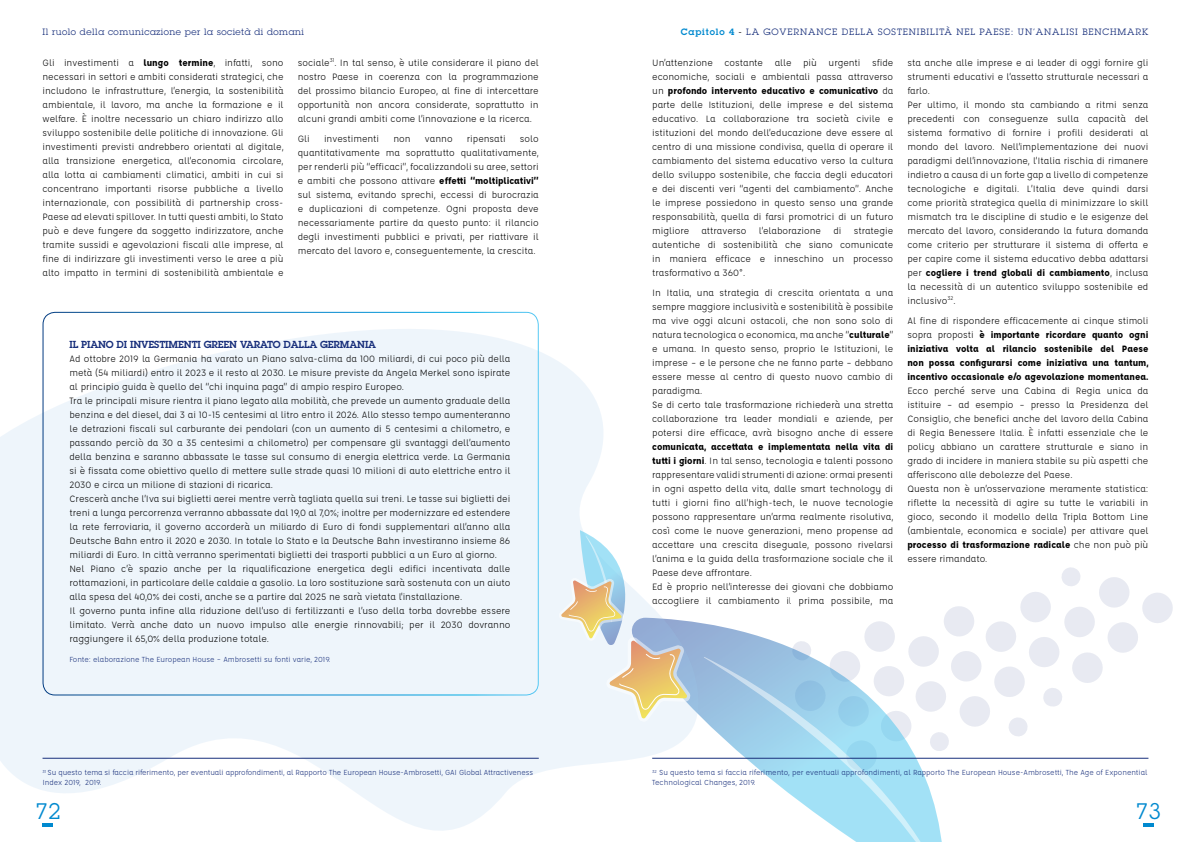
<style>
.page{position:relative;width:1191px;height:842px;background:#fff}
.page>*{position:absolute;margin:0;border:0;box-sizing:border-box;transform-origin:0 0}
.t1{font:22px "Lubalin Graph Std";color:#0089cf}
.t2{font:10px/14px "Affogato";color:#000}
.t3{font:700 10px/14px "Affogato";color:#000;text-align:justify}
.t4{font:600 10px "Lubalin Graph Std";letter-spacing:-.01em;color:#182f7b}
.t5{font:9px "Lubalin Graph Std";letter-spacing:.1em;color:#182f7b}
.t6{font:9px "Lubalin Graph Std";letter-spacing:.06em;color:#182f7b}
.t7{font:8px/10px "Affogato";color:#182f7b}
.s1{font-weight:600;color:#0089cf}
.s2{color:#000}
.s3{font-weight:700}
.s4{font-weight:400}
</style>
<div class="page">
<svg style="left:0;top:322px;width:628px;height:509px;fill:#eef5fb"></svg>
<svg style="left:628px;top:630px;width:162px;height:130px"></svg>
<svg style="left:703px;top:657px;width:87px;height:137px"></svg>
<svg style="left:557px;top:530px;width:180px;height:208px"></svg>
<svg style="left:43px;top:823px;width:10px;height:3px"></svg>
<svg style="left:790px;top:567px;width:383px;height:275px"></svg>
<hr style="left:43px;top:758px;width:496px;height:1px;background:#182f7b">
<hr style="left:652px;top:758px;width:496px;height:1px;background:#182f7b">
<p class="t5" style="left:681px;top:26px;width:469px"><span class="s1">Capitolo 4</span> <span class="s2">-</span> LA GOVERNANCE DELLA SOSTENIBILITÀ NEL PAESE: UN’ANALISI BENCHMARK</p>
<p class="t6" style="left:43px;top:26px;width:263px">Il ruolo della comunicazione per la società di domani</p>
<p class="t2" style="left:43px;top:55px;width:242px;text-align:justify">Gli investimenti a <span class="s3">lungo termine</span>, infatti, sono necessari in settori e ambiti considerati strategici, che includono le infrastrutture, l’energia, la sostenibilità ambientale, il lavoro, ma anche la formazione e il welfare. È inoltre necessario un chiaro indirizzo allo sviluppo sostenibile delle politiche di innovazione. Gli investimenti previsti andrebbero orientati al digitale, alla transizione energetica, all’economia circolare, alla lotta ai cambiamenti climatici, ambiti in cui si concentrano importanti risorse pubbliche a livello internazionale, con possibilità di partnership cross-Paese ad elevati spillover. In tutti questi ambiti, lo Stato può e deve fungere da soggetto indirizzatore, anche tramite sussidi e agevolazioni fiscali alle imprese, al fine di indirizzare gli investimenti verso le aree a più alto impatto in termini di sostenibilità ambientale e</p>
<p class="t2" style="left:652px;top:55px;width:242px;text-align:justify">Un’attenzione costante alle più urgenti sfide economiche, sociali e ambientali passa attraverso un <span class="s3">profondo intervento educativo e comunicativo</span> da parte delle Istituzioni, delle imprese e del sistema educativo. La collaborazione tra società civile e istituzioni del mondo dell’educazione deve essere al centro di una missione condivisa, quella di operare il cambiamento del sistema educativo verso la cultura dello sviluppo sostenibile, che faccia degli educatori e dei discenti veri “agenti del cambiamento”. Anche le imprese possiedono in questo senso una grande responsabilità, quella di farsi promotrici di un futuro migliore attraverso l’elaborazione di strategie autentiche di sostenibilità che siano comunicate in maniera efficace e inneschino un processo trasformativo a 360°.</p>
<p class="t2" style="left:652px;top:285px;width:242px">In Italia, una strategia di crescita orientata a una sempre maggiore inclusività e sostenibilità è possibile ma vive oggi alcuni ostacoli, che non sono solo di natura tecnologica o economica, ma anche “<span class="s3">culturale</span>” e umana. In questo senso, proprio le Istituzioni, le imprese – e le persone che ne fanno parte – debbano essere messe al centro di questo nuovo cambio di paradigma.<br>Se di certo tale trasformazione richiederà una stretta collaborazione tra leader mondiali e aziende, per potersi dire efficace, avrà bisogno anche di essere</p>
<p class="t2" style="left:652px;top:439px;width:242px"><span class="s3">comunicata, accettata e implementata nella vita di tutti i giorni</span>. In tal senso, tecnologia e talenti possono rappresentare validi strumenti di azione: ormai presenti in ogni aspetto della vita, dalle smart technology di tutti i giorni fino all’high-tech, le nuove tecnologie possono rappresentare un’arma realmente risolutiva, così come le nuove generazioni, meno propense ad accettare una crescita diseguale, possono rivelarsi l’anima e la guida della trasformazione sociale che il Paese deve affrontare.<br>Ed è proprio nell’interesse dei giovani che dobbiamo accogliere il cambiamento il prima possibile, ma</p>
<p class="t2" style="left:298px;top:55px;width:242px;text-align:justify">sociale<sup>31</sup>. In tal senso, è utile considerare il piano del nostro Paese in coerenza con la programmazione del prossimo bilancio Europeo, al fine di intercettare opportunità non ancora considerate, soprattutto in alcuni grandi ambiti come l’innovazione e la ricerca.</p>
<p class="t2" style="left:298px;top:131px;width:14px">Gli</p>
<p class="t2" style="left:324px;top:131px;width:57px">investimenti</p>
<p class="t2" style="left:393px;top:131px;width:19px">non</p>
<p class="t2" style="left:425px;top:131px;width:29px">vanno</p>
<p class="t2" style="left:467px;top:131px;width:40px">ripensati</p>
<p class="t2" style="left:907px;top:55px;width:242px">sta anche alle imprese e ai leader di oggi fornire gli strumenti educativi e l’assetto strutturale necessari a farlo.<br>Per ultimo, il mondo sta cambiando a ritmi senza precedenti con conseguenze sulla capacità del sistema formativo di fornire i profili desiderati al mondo del lavoro. Nell’implementazione dei nuovi paradigmi dell’innovazione, l’Italia rischia di rimanere indietro a causa di un forte gap a livello di competenze tecnologiche e digitali. L’Italia deve quindi darsi come priorità strategica quella di minimizzare lo skill mismatch tra le discipline di studio e le esigenze del mercato del lavoro, considerando la futura domanda come criterio per strutturare il sistema di offerta e per capire come il sistema educativo debba adattarsi per <span class="s3">cogliere i trend globali di cambiamento</span>, inclusa la necessità di un autentico sviluppo sostenibile ed inclusivo<sup>32</sup>.</p>
<p class="t3" style="left:907px;top:313px;width:242px"><span class="s4">Al fine di rispondere efficacemente ai cinque stimoli sopra proposti</span> è importante ricordare quanto ogni iniziativa volta al rilancio sostenibile del Paese non possa configurarsi come iniziativa una tantum, incentivo occasionale e/o agevolazione momentanea.</p>
<p class="t2" style="left:907px;top:383px;width:242px">Ecco perché serve una Cabina di Regia unica da istituire – ad esempio – presso la Presidenza del Consiglio, che benefici anche del lavoro della Cabina di Regia Benessere Italia. È infatti essenziale che le policy abbiano un carattere strutturale e siano in grado di incidere in maniera stabile su più aspetti che afferiscono alle debolezze del Paese.<br>Questa non è un’osservazione meramente statistica: riflette la necessità di agire su tutte le variabili in gioco, secondo il modello della Tripla Bottom Line (ambientale, economica e sociale) per attivare quel <span class="s3">processo di trasformazione radicale</span> che non può più essere rimandato.</p>
<p class="t2" style="left:298px;top:131px;width:242px;text-align:justify;text-indent:222px">solo quantitativamente ma soprattutto qualitativamente, per renderli più “efficaci”, focalizzandoli su aree, settori e ambiti che possono attivare <span class="s3">effetti “moltiplicativi” </span>sul sistema, evitando sprechi, eccessi di burocrazia e duplicazioni di competenze. Ogni proposta deve necessariamente partire da questo punto: il rilancio degli investimenti pubblici e privati, per riattivare il mercato del lavoro e, conseguentemente, la crescita.</p>
<p class="t4" style="left:69px;top:337px;width:308px">IL PIANO DI INVESTIMENTI GREEN VARATO DALLA GERMANIA</p>
<p class="t2" style="left:69px;top:351px;width:442px">Ad ottobre 2019 la Germania ha varato un Piano salva-clima da 100 miliardi, di cui poco più della metà (54 miliardi) entro il 2023 e il resto al 2030. Le misure previste da Angela Merkel sono ispirate al principio guida è quello del “chi inquina paga” di ampio respiro Europeo.<br>Tra le principali misure rientra il piano legato alla mobilità, che prevede un aumento graduale della benzina e del diesel, dai 3 ai 10-15 centesimi al litro entro il 2026. Allo stesso tempo aumenteranno le detrazioni fiscali sul carburante dei pendolari (con un aumento di 5 centesimi a chilometro, e passando perciò da 30 a 35 centesimi a chilometro) per compensare gli svantaggi dell’aumento della benzina e saranno abbassate le tasse sul consumo di energia elettrica verde. La Germania si è fissata come obiettivo quello di mettere sulle strade quasi 10 milioni di auto elettriche entro il 2030 e circa un milione di stazioni di ricarica.<br>Crescerà anche l’Iva sui biglietti aerei mentre verrà tagliata quella sui treni. Le tasse sui biglietti dei treni a lunga percorrenza verranno abbassate dal 19,0 al 7,0%; inoltre per modernizzare ed estendere la rete ferroviaria, il governo accorderà un miliardo di Euro di fondi supplementari all’anno alla Deutsche Bahn entro il 2020 e 2030. In totale lo Stato e la Deutsche Bahn investiranno insieme 86 miliardi di Euro. In città verranno sperimentati biglietti dei trasporti pubblici a un Euro al giorno.<br>Nel Piano c’è spazio anche per la riqualificazione energetica degli edifici incentivata dalle rottamazioni, in particolare delle caldaie a gasolio. La loro sostituzione sarà sostenuta con un aiuto alla spesa del 40,0% dei costi, anche se a partire dal 2025 ne sarà vietata l'installazione.<br>Il governo punta infine alla riduzione dell’uso di fertilizzanti e l’uso della torba dovrebbe essere limitato. Verrà anche dato un nuovo impulso alle energie rinnovabili; per il 2030 dovranno raggiungere il 65,0% della produzione totale.</p>
<p class="t7" style="left:69px;top:654px;width:263px">Fonte: elaborazione The European House – Ambrosetti su fonti varie, 2019.</p>
<p class="t7" style="left:43px;top:768px;width:492px"><sup>31</sup> Su questo tema si faccia riferimento, per eventuali approfondimenti, al Rapporto The European House-Ambrosetti, GAI Global Attractiveness<br>Index 2019, 2019.</p>
<p class="t7" style="left:652px;top:768px;width:497px"><sup>32</sup> Su questo tema si faccia riferimento, per eventuali approfondimenti, al Rapporto The European House-Ambrosetti, The Age of Exponential<br>Technological Changes, 2019.</p>
<h1 class="t1" style="left:35px;top:797px;width:27px">72</h1>
<h1 class="t1" style="left:1135px;top:797px;width:27px">73</h1>
</div>
